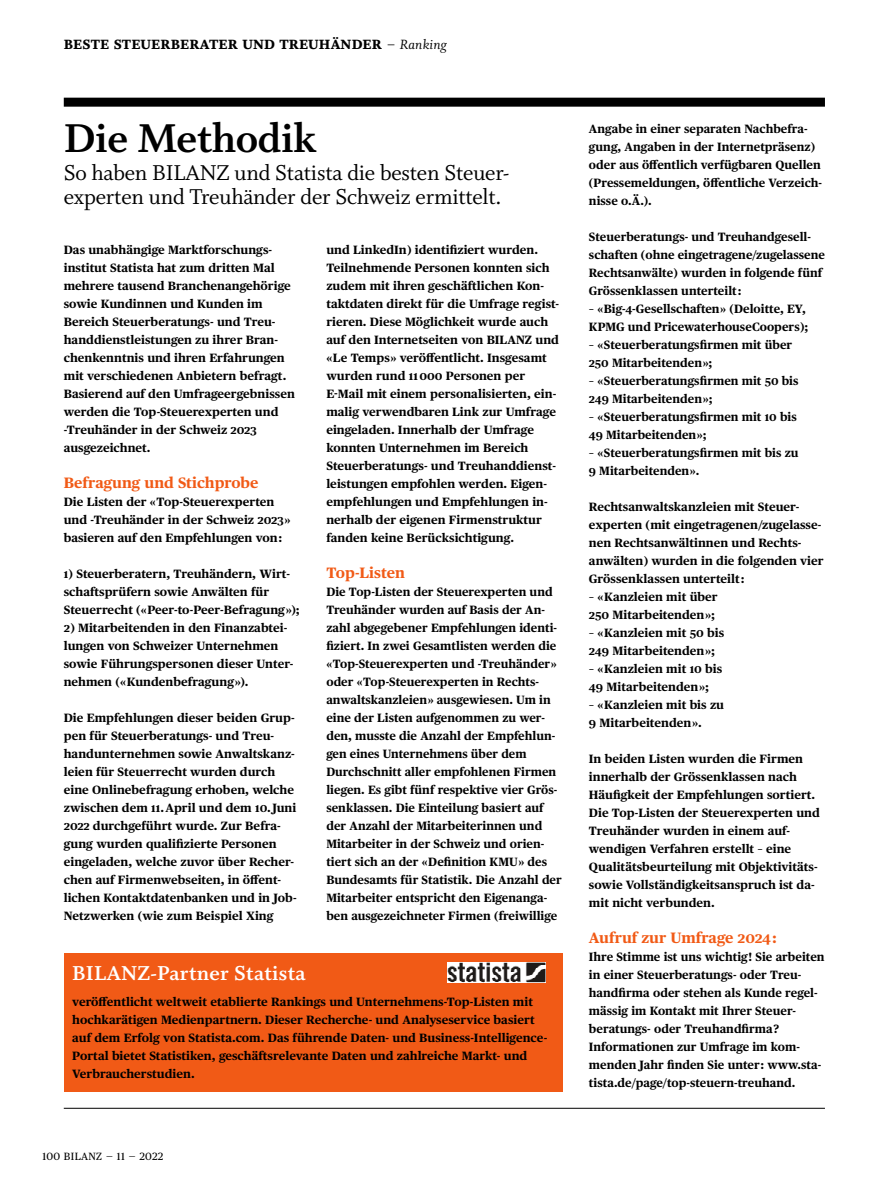
<style>
.page{position:relative;width:893px;height:1200px;background:#fff}
.page>*{position:absolute;margin:0;border:0;box-sizing:border-box;transform-origin:0 0}
.t1{font:700 45px "Whitman";letter-spacing:-.01em;color:#000}
.t2{font:24px/24px "Whitman";letter-spacing:-.01em;color:#000}
.t3{font:700 22.5px "Whitman";letter-spacing:.01em;color:#fff}
.t4{font:700 15px "Publico Text";color:#f15a16}
.t5{font:900 15px "Whitman";letter-spacing:.01em;color:#000}
.t6{font:700 12px/18px "Publico Text";color:#000}
.t7{font:10.5px "Publico Text";letter-spacing:.035em;color:#000}
.s1{font-weight:400;font-style:italic}
</style>
<div class="page">
<div style="left:64px;top:952px;width:498px;height:138px;background:#f15a16"></div>
<img style="left:447px;top:962px;width:99px;height:20px">
<div style="left:64px;top:98px;width:761px;height:9px;background:#000"></div>
<hr style="left:64px;top:1107px;width:761px;height:1px;background:#000">
<p class="t5" style="left:64px;top:36px;width:384px">BESTE STEUERBERATER UND TREUHÄNDER <span class="s1">– Ranking</span></p>
<h1 class="t1" style="left:64px;top:113px;width:254px">Die Methodik</h1>
<h2 class="t2" style="left:64px;top:161px;width:447px">So haben BILANZ und Statista die besten Steuer&shy;experten und Treuhänder der Schweiz ermittelt.</h2>
<p class="t6" style="left:64px;top:239px;width:233px">Das unabhängige Marktforschungs&shy;institut Statista hat zum dritten Mal mehrere tausend Branchenangehörige sowie Kundinnen und Kunden im Bereich Steuerberatungs- und Treu&shy;handdienstleistungen zu ihrer Bran&shy;chenkenntnis und ihren Erfahrungen mit verschiedenen Anbietern befragt.<br>Basierend auf den Umfrageergebnissen werden die Top-Steuerexperten und -Treuhänder in der Schweiz 2023 ausgezeichnet.</p>
<p class="t4" style="left:64px;top:470px;width:196px">Befragung und Stichprobe</p>
<p class="t6" style="left:64px;top:491px;width:228px">Die Listen der «Top-Steuerexperten und -Treuhänder in der Schweiz 2023» basieren auf den Empfehlungen von:</p>
<p class="t6" style="left:64px;top:563px;width:237px">1) Steuerberatern, Treuhändern, Wirt&shy;schaftsprüfern sowie Anwälten für<br>Steuerrecht («Peer-to-Peer-Befragung»);</p>
<p class="t6" style="left:64px;top:617px;width:231px">2) Mitarbeitenden in den Finanzabtei&shy;lungen von Schweizer Unternehmen sowie Führungspersonen dieser Unter&shy;nehmen («Kundenbefragung»).</p>
<p class="t6" style="left:64px;top:707px;width:234px">Die Empfehlungen dieser beiden Grup&shy;pen für Steuerberatungs- und Treu&shy;handunternehmen sowie Anwaltskanz&shy;leien für Steuerrecht wurden durch eine Onlinebefragung erhoben, welche zwischen dem 11. April und dem 10. Juni 2022 durchgeführt wurde. Zur Befra&shy;gung wurden qualifizierte Personen eingeladen, welche zuvor über Recher&shy;chen auf Firmenwebseiten, in öffent&shy;lichen Kontaktdatenbanken und in Job-Netzwerken (wie zum Beispiel Xing</p>
<p class="t6" style="left:326px;top:239px;width:234px">und LinkedIn) identifiziert wurden.<br>Teilnehmende Personen konnten sich zudem mit ihren geschäftlichen Kon&shy;taktdaten direkt für die Umfrage regist&shy;rieren. Diese Möglichkeit wurde auch auf den Internetseiten von BILANZ und «Le Temps» veröffentlicht. Insgesamt wurden rund 11 000 Personen per E-Mail mit einem personalisierten, ein&shy;malig verwendbaren Link zur Umfrage eingeladen. Innerhalb der Umfrage konnten Unternehmen im Bereich Steuerberatungs- und Treuhanddienst&shy;leistungen empfohlen werden. Eigen&shy;empfehlungen und Empfehlungen in&shy;nerhalb der eigenen Firmenstruktur fanden keine Berücksichtigung.</p>
<p class="t4" style="left:326px;top:560px;width:80px">Top-Listen</p>
<p class="t6" style="left:326px;top:581px;width:237px">Die Top-Listen der Steuerexperten und Treuhänder wurden auf Basis der An&shy;zahl abgegebener Empfehlungen identi&shy;fiziert. In zwei Gesamtlisten werden die «Top-Steuerexperten und -Treuhänder» oder «Top-Steuerexperten in Rechts&shy;anwaltskanzleien» ausgewiesen. Um in eine der Listen aufgenommen zu wer&shy;den, musste die Anzahl der Empfehlun&shy;gen eines Unternehmens über dem Durchschnitt aller empfohlenen Firmen liegen. Es gibt fünf respektive vier Grös&shy;senklassen. Die Einteilung basiert auf der Anzahl der Mitarbeiterinnen und Mitarbeiter in der Schweiz und orien&shy;tiert sich an der «Definition KMU» des Bundesamts für Statistik. Die Anzahl der Mitarbeiter entspricht den Eigenanga&shy;ben ausgezeichneter Firmen (freiwillige</p>
<h3 class="t3" style="left:72px;top:959px;width:235px">BILANZ-Partner Statista</h3>
<p class="t6" style="left:72px;top:991px;width:476px">veröffentlicht weltweit etablierte Rankings und Unternehmens-Top-Listen mit hochkarätigen Medienpartnern. Dieser Recherche- und Analyseservice basiert auf dem Erfolg von Statista.com. Das führende Daten- und Business-Intelligence-Portal bietet Statistiken, geschäftsrelevante Daten und zahlreiche Markt- und Verbraucherstudien.</p>
<p class="t7" style="left:43px;top:1148px;width:122px">100 BILANZ — 11 — 2022</p>
<p class="t6" style="left:589px;top:119px;width:235px">Angabe in einer separaten Nachbefra&shy;gung, Angaben in der Internetpräsenz) oder aus öffentlich verfügbaren Quellen (Pressemeldungen, öffentliche Verzeich&shy;nisse o.Ä.).</p>
<p class="t6" style="left:589px;top:227px;width:237px">Steuerberatungs- und Treuhandgesell&shy;schaften (ohne eingetragene/zugelassene Rechtsanwälte) wurden in folgende fünf Grössenklassen unterteilt:</p>
<p class="t6" style="left:589px;top:299px;width:221px">– «Big-4-Gesellschaften» (Deloitte, EY,<br>KPMG und PricewaterhouseCoopers);</p>
<p class="t6" style="left:589px;top:335px;width:205px">– «Steuerberatungsfirmen mit über<br>250 Mitarbeitenden»;</p>
<p class="t6" style="left:589px;top:371px;width:211px">– «Steuerberatungsfirmen mit 50 bis<br>249 Mitarbeitenden»;</p>
<p class="t6" style="left:589px;top:407px;width:209px">– «Steuerberatungsfirmen mit 10 bis<br>49 Mitarbeitenden»;</p>
<p class="t6" style="left:589px;top:443px;width:211px">– «Steuerberatungsfirmen mit bis zu<br>9 Mitarbeitenden».</p>
<p class="t6" style="left:589px;top:497px;width:236px">Rechtsanwaltskanzleien mit Steuer&shy;experten (mit eingetragenen/zugelasse&shy;nen Rechtsanwältinnen und Rechts&shy;anwälten) wurden in die folgenden vier Grössenklassen unterteilt:</p>
<p class="t6" style="left:589px;top:587px;width:130px">– «Kanzleien mit über<br>250 Mitarbeitenden»;</p>
<p class="t6" style="left:589px;top:623px;width:137px">– «Kanzleien mit 50 bis<br>249 Mitarbeitenden»;</p>
<p class="t6" style="left:589px;top:659px;width:135px">– «Kanzleien mit 10 bis<br>49 Mitarbeitenden»;</p>
<p class="t6" style="left:589px;top:695px;width:137px">– «Kanzleien mit bis zu<br>9 Mitarbeitenden».</p>
<p class="t6" style="left:589px;top:749px;width:232px">In beiden Listen wurden die Firmen innerhalb der Grössenklassen nach Häufigkeit der Empfehlungen sortiert.<br>Die Top-Listen der Steuerexperten und Treuhänder wurden in einem auf&shy;wendigen Verfahren erstellt – eine Qualitätsbeurteilung mit Objektivitäts&shy;sowie Vollständigkeitsanspruch ist da&shy;mit nicht verbunden.</p>
<p class="t4" style="left:589px;top:926px;width:189px">Aufruf zur Umfrage 2024:</p>
<p class="t6" style="left:589px;top:947px;width:237px">Ihre Stimme ist uns wichtig! Sie arbeiten in einer Steuerberatungs- oder Treu&shy;handfirma oder stehen als Kunde regel&shy;mässig im Kontakt mit Ihrer Steuer&shy;beratungs- oder Treuhandfirma?<br>Informationen zur Umfrage im kom&shy;menden Jahr finden Sie unter: www.sta&shy;tista.de/page/top-steuern-treuhand.</p>
</div>
